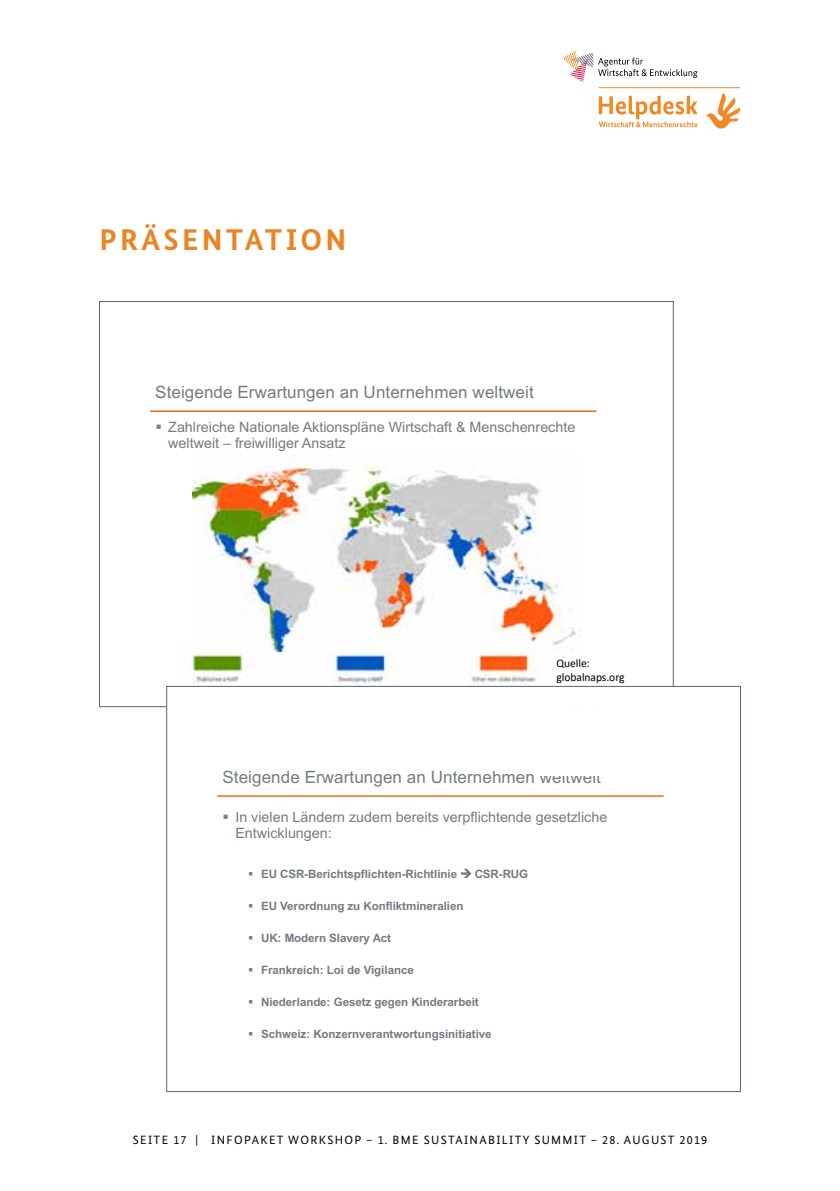
<style>
.page{position:relative;width:840px;height:1191px;background:#fff}
.page>*{position:absolute;margin:0;border:0;box-sizing:border-box;transform-origin:0 0}
.t1{font:700 30px "Bundes Sans";letter-spacing:.11em;color:#ea8524}
.t2{font:17px "Arial";letter-spacing:.005em;color:#737b82}
.t3{font:14.2px/15.6px "Arial";color:#737b82}
.t4{font:12px "Bundes Sans";letter-spacing:.11em;color:#000}
.t5{font:700 11.6px "Arial";letter-spacing:-.01em;color:#737b82}
.t6{font:11.6px/13.8px "Calibri";letter-spacing:-.01em;color:#000}
.s1{color:#7f7f7f}
</style>
<div class="page">
<svg style="left:598px;top:96px;width:99px;height:31px"></svg>
<svg style="left:706px;top:93px;width:35px;height:36px"></svg>
<hr style="left:598px;top:87px;width:141px;height:1px;background:#f18824">
<svg style="left:562px;top:51px;width:135px;height:31px"></svg>
<hr style="left:150px;top:410px;width:446px;height:2px;background:#e87722">
<img style="left:178px;top:652px;width:373px;height:34px">
<img style="left:193px;top:454px;width:383px;height:198px">
<hr style="left:217px;top:795px;width:446px;height:2px;background:#e87722">
<h1 class="t1" style="left:99px;top:221px;width:248px">PRÄSENTATION</h1>
<h2 class="t2" style="left:155px;top:381px;width:380px">Steigende Erwartungen an Unternehmen weltweit</h2>
<p class="t3" style="left:168px;top:419px;width:408px;text-indent:-13px"><span class="s1">▪</span> Zahlreiche Nationale Aktionspläne Wirtschaft &amp; Menschenrechte weltweit – freiwilliger Ansatz</p>
<p class="t6" style="left:556px;top:656px;width:70px">Quelle: globalnaps.org</p>
<h2 class="t2" style="left:222px;top:765px;width:380px">Steigende Erwartungen an Unternehmen weltweit</h2>
<p class="t3" style="left:235px;top:809px;width:373px;text-indent:-13px"><span class="s1">▪</span> In vielen Ländern zudem bereits verpflichtende gesetzliche<br>Entwicklungen:</p>
<p class="t5" style="left:248px;top:865px;width:281px"><span class="s1">▪</span> EU CSR-Berichtspflichten-Richtlinie → CSR-RUG</p>
<p class="t5" style="left:248px;top:897px;width:217px"><span class="s1">▪</span> EU Verordnung zu Konfliktmineralien</p>
<p class="t5" style="left:248px;top:929px;width:144px"><span class="s1">▪</span> UK: Modern Slavery Act</p>
<p class="t5" style="left:248px;top:961px;width:167px"><span class="s1">▪</span> Frankreich: Loi de Vigilance</p>
<p class="t5" style="left:248px;top:993px;width:232px"><span class="s1">▪</span> Niederlande: Gesetz gegen Kinderarbeit</p>
<p class="t5" style="left:248px;top:1025px;width:245px"><span class="s1">▪</span> Schweiz: Konzernverantwortungsinitiative</p>
<p class="t4" style="left:133px;top:1132px;width:575px">SEITE 17 | INFOPAKET WORKSHOP – 1. BME SUSTAINABILITY SUMMIT – 28. AUGUST 2019</p>
</div>
